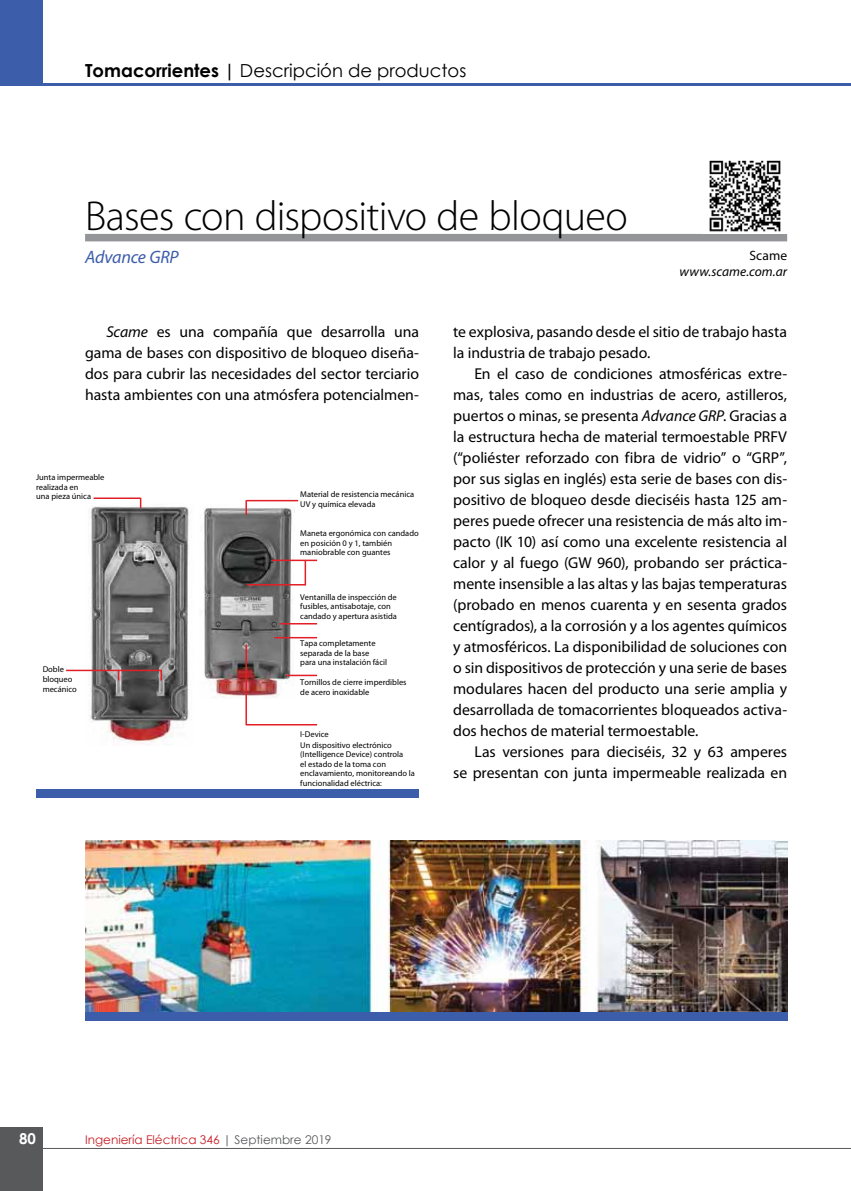
<style>
.page{position:relative;width:851px;height:1191px;background:#fff}
.page>*{position:absolute;margin:0;border:0;box-sizing:border-box;transform-origin:0 0}
.t1{font:300 42px "Myriad Pro";letter-spacing:-.015em;color:#000}
.t2{font:18px "Century Gothic";color:#000}
.t3{font:italic 18px "Myriad Pro";letter-spacing:-.01em;color:#3c5daa}
.t4{font:15.75px/21px "Myriad Pro";color:#000;text-align:justify}
.t5{font:700 15px "Century Gothic";color:#fff}
.t6{font:italic 13.5px "Myriad Pro";letter-spacing:.005em;color:#000}
.t7{font:13.5px "Myriad Pro";letter-spacing:.01em;color:#000}
.t8{font:12px "Century Gothic";color:#c61d23}
.t9{font:8.4px/9.4px "Myriad Pro";color:#010101}
.s1{font-weight:700}
.s2{font-style:italic}
.s3{color:#58595b}
</style>
<div class="page">
<div style="left:0;top:1127px;width:43px;height:64px;background:#58595b"></div>
<hr style="left:0;top:1148px;width:850px;height:1px;background:#58595b">
<div style="left:0;top:0;width:43px;height:85px;background:#3c5daa"></div>
<hr style="left:0;top:83px;width:850px;height:2px;background:#3c5daa">
<div style="left:85px;top:234px;width:702px;height:7px;background:#939598"></div>
<img style="left:709px;top:160px;width:72px;height:72px">
<img style="left:85px;top:840px;width:702px;height:172px">
<div style="left:85px;top:1012px;width:702px;height:8px;background:#3c5daa"></div>
<img style="left:85px;top:503px;width:104px;height:243px">
<img style="left:204px;top:507px;width:90px;height:190px">
<hr style="left:286px;top:674px;width:31px;height:2px;background:#e21f26">
<hr style="left:246px;top:724px;width:71px;height:1px;background:#e21f26">
<hr style="left:272px;top:559px;width:45px;height:2px;background:#e21f26">
<hr style="left:280px;top:623px;width:37px;height:1px;background:#e21f26">
<hr style="left:274px;top:637px;width:43px;height:1px;background:#e21f26">
<hr style="left:247px;top:584px;width:59px;height:1px;background:#e21f26">
<hr style="left:304px;top:560px;width:2px;height:25px;background:#e21f26">
<hr style="left:94px;top:497px;width:46px;height:2px;background:#e21f26">
<hr style="left:247px;top:500px;width:51px;height:1px;background:#e21f26">
<svg style="left:245px;top:500px;width:2px;height:15px"></svg>
<hr style="left:245px;top:644px;width:2px;height:80px;background:#e21f26">
<hr style="left:66px;top:669px;width:96px;height:2px;background:#e21f26">
<svg style="left:160px;top:671px;width:2px;height:9px"></svg>
<div style="left:36px;top:789px;width:383px;height:8px;background:#3c5daa"></div>
<p class="t2" style="left:85px;top:57px;width:383px"><span class="s1">Tomacorrientes |</span> Descripción de productos</p>
<h1 class="t1" style="left:85px;top:192px;width:544px">Bases con dispositivo de bloqueo</h1>
<p class="t3" style="left:85px;top:247px;width:95px">Advance GRP</p>
<p class="t7" style="left:749px;top:248px;width:39px">Scame</p>
<p class="t6" style="left:679px;top:264px;width:109px">www.scame.com.ar</p>
<p class="t4" style="left:85px;top:321px;width:335px;text-indent:21px"><span class="s2">Scame</span> es una compañía que desarrolla una gama de bases con dispositivo de bloqueo diseña&shy;dos para cubrir las necesidades del sector terciario hasta ambientes con una atmósfera potencialmen-</p>
<p class="t4" style="left:453px;top:321px;width:335px">te explosiva, pasando desde el sitio de trabajo hasta la industria de trabajo pesado.</p>
<p class="t4" style="left:453px;top:363px;width:335px;text-indent:21px">En el caso de condiciones atmosféricas extre&shy;mas, tales como en industrias de acero, astilleros, puertos o minas, se presenta <span class="s2">Advance GRP</span>. Gracias a la estructura hecha de material termoestable PRFV (“poliéster reforzado con fibra de vidrio” o “GRP”, por sus siglas en inglés) esta serie de bases con dis&shy;positivo de bloqueo desde dieciséis hasta 125 am&shy;peres puede ofrecer una resistencia de más alto im&shy;pacto (IK 10) así como una excelente resistencia al calor y al fuego (GW 960), probando ser práctica&shy;mente insensible a las altas y las bajas temperaturas (probado en menos cuarenta y en sesenta grados centígrados), a la corrosión y a los agentes químicos y atmosféricos. La disponibilidad de soluciones con o sin dispositivos de protección y una serie de bases modulares hacen del producto una serie amplia y desarrollada de tomacorrientes bloqueados activa&shy;dos hechos de material termoestable.</p>
<p class="t4" style="left:453px;top:741px;width:335px;text-align:right">Las versiones para dieciséis, 32 y 63 amperes<br>se presentan con junta impermeable realizada en</p>
<p class="t9" style="left:36px;top:473px;width:70px">Junta impermeable realizada en<br>una pieza única</p>
<p class="t9" style="left:300px;top:490px;width:115px">Material de resistencia mecánica<br>UV y química elevada</p>
<p class="t9" style="left:300px;top:528px;width:120px">Maneta ergonómica con candado en posición 0 y 1, también maniobrable con guantes</p>
<p class="t9" style="left:300px;top:592px;width:98px">Ventanilla de inspección de fusibles, antisabotaje, con candado y apertura asistida</p>
<p class="t9" style="left:300px;top:638px;width:88px">Tapa completamente separada de la base para una instalación fácil</p>
<p class="t9" style="left:300px;top:677px;width:108px">Tornillos de cierre imperdibles de acero inoxidable</p>
<p class="t9" style="left:43px;top:664px;width:36px;line-height:10.1px">Doble bloqueo mecánico</p>
<p class="t9" style="left:300px;top:729px;width:116px">I-Device<br>Un dispositivo electrónico (Intelligence Device) controla<br>el estado de la toma con enclavamiento, monitoreando la funcionalidad eléctrica:</p>
<p class="t5" style="left:19px;top:1127px;width:18px">80</p>
<p class="t8" style="left:85px;top:1131px;width:248px">Ingeniería Eléctrica 346 <span class="s3">| Septiembre 2019</span></p>
</div>
